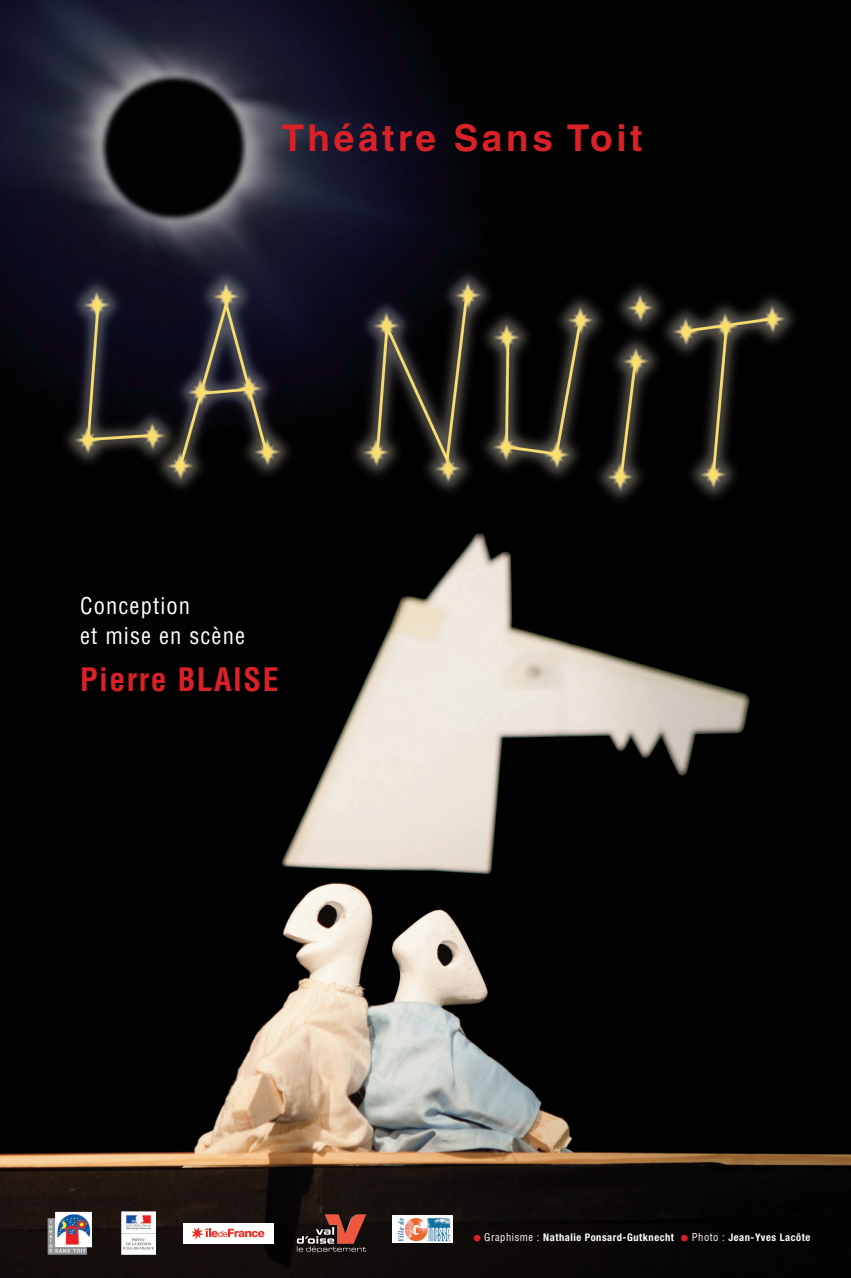
<style>
.page{position:relative;width:851px;height:1278px;background:#fff}
.page>*{position:absolute;margin:0;border:0;box-sizing:border-box;transform-origin:0 0}
.t1{font:700 36.9px "Helvetica LT Std";letter-spacing:.1em;color:#da2128}
.t2{font:700 condensed 31.5px "Helvetica LT Std";letter-spacing:.05em;color:#da2128}
.t3{font:condensed 22.5px/30px "Helvetica LT Std";letter-spacing:.05em;color:#fff}
.t4{font:700 condensed 10.5px "Helvetica Neue";letter-spacing:.05em;color:#fff}
.s1{color:#da2128}
.s2{font-family:"Helvetica LT Std";font-weight:400}
</style>
<div class="page">
<img style="left:0;top:0;width:851px;height:1277px">
<img style="left:48px;top:1211px;width:44px;height:43px">
<img style="left:122px;top:1210px;width:34px;height:44px">
<img style="left:338px;top:1214px;width:7px;height:17px">
<div style="left:183px;top:1222px;width:91px;height:21px;background:#fff"></div>
<svg style="left:192px;top:1227px;width:72px;height:12px"></svg>
<div style="left:392px;top:1215px;width:60px;height:27px;background:#fff"></div>
<img style="left:397px;top:1217px;width:54px;height:25px">
<h1 class="t1" style="left:281px;top:117px;width:363px">Théâtre Sans Toit</h1>
<h3 class="t3" style="left:80px;top:591px;width:166px">Conception<br>et mise en scène</h3>
<h2 class="t2" style="left:80px;top:661px;width:200px">Pierre BLAISE</h2>
<p class="t4" style="left:473px;top:1231px;width:338px"><span class="s1">●</span> <span class="s2">Graphisme :</span> Nathalie Ponsard-Gutknecht <span class="s1">●</span> <span class="s2">Photo :</span> Jean-Yves Lacôte</p>
</div>
